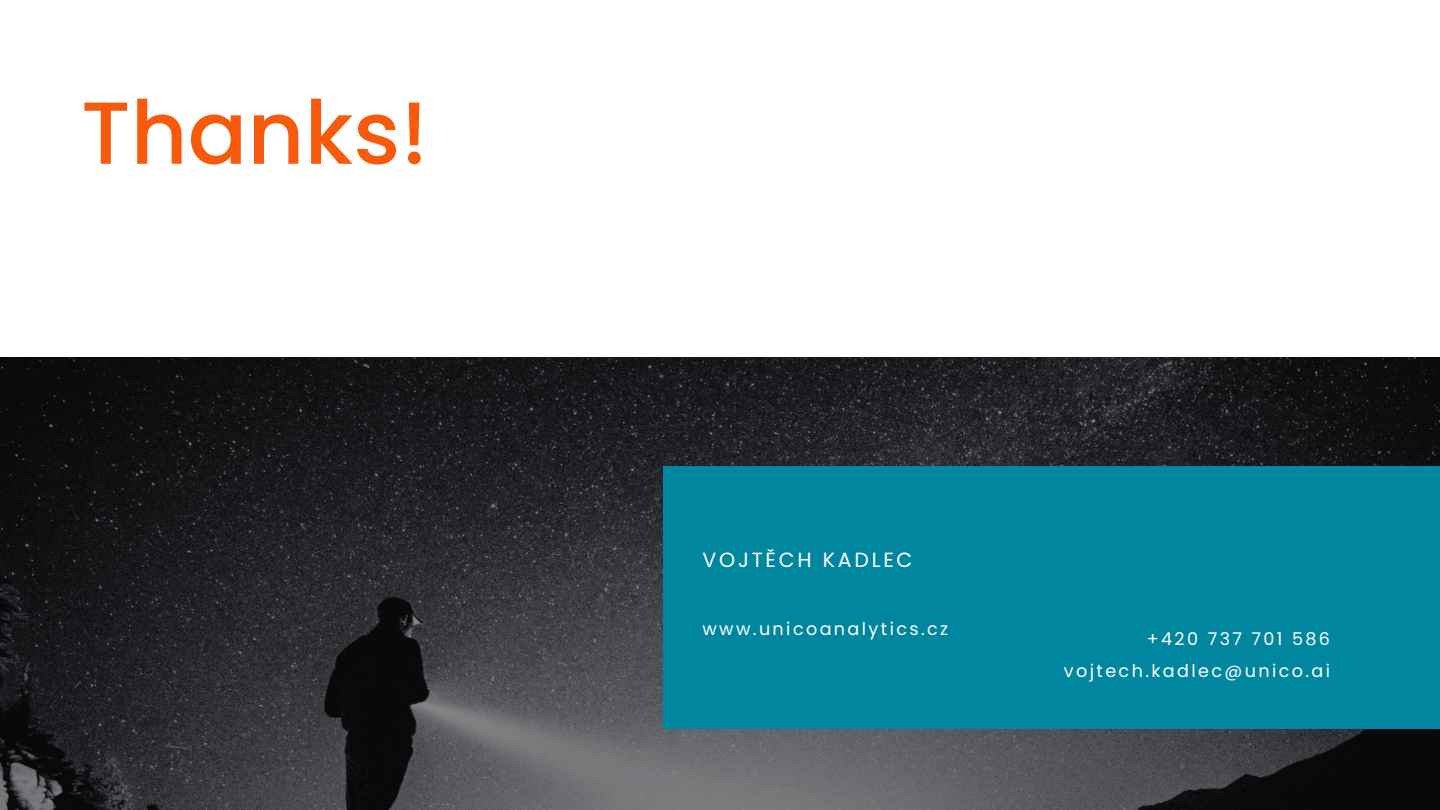
<style>
.page{position:relative;width:1440px;height:810px;background:#fff}
.page>*{position:absolute;margin:0;border:0;box-sizing:border-box;transform-origin:0 0}
.t1{font:500 88px "Poppins";color:#f75a0d}
.t2{font:20.5px "Poppins";letter-spacing:.135em;color:#fff}
.t3{font:17.6px "Poppins";letter-spacing:.135em;color:#fff}
</style>
<div class="page">
<img style="left:0;top:358px;width:1440px;height:452px">
<div style="left:663px;top:467px;width:777px;height:262px;background:#00879f"></div>
<h1 class="t1" style="left:81px;top:71px;width:349px">Thanks!</h1>
<h2 class="t2" style="left:702px;top:546px;width:212px">VOJTĚCH KADLEC</h2>
<p class="t3" style="left:702px;top:616px;width:247px">www.unicoanalytics.cz</p>
<p class="t3" style="left:1147px;top:627px;width:185px">+420 737 701 586</p>
<p class="t3" style="left:1064px;top:659px;width:268px">vojtech.kadlec@unico.ai</p>
</div>
